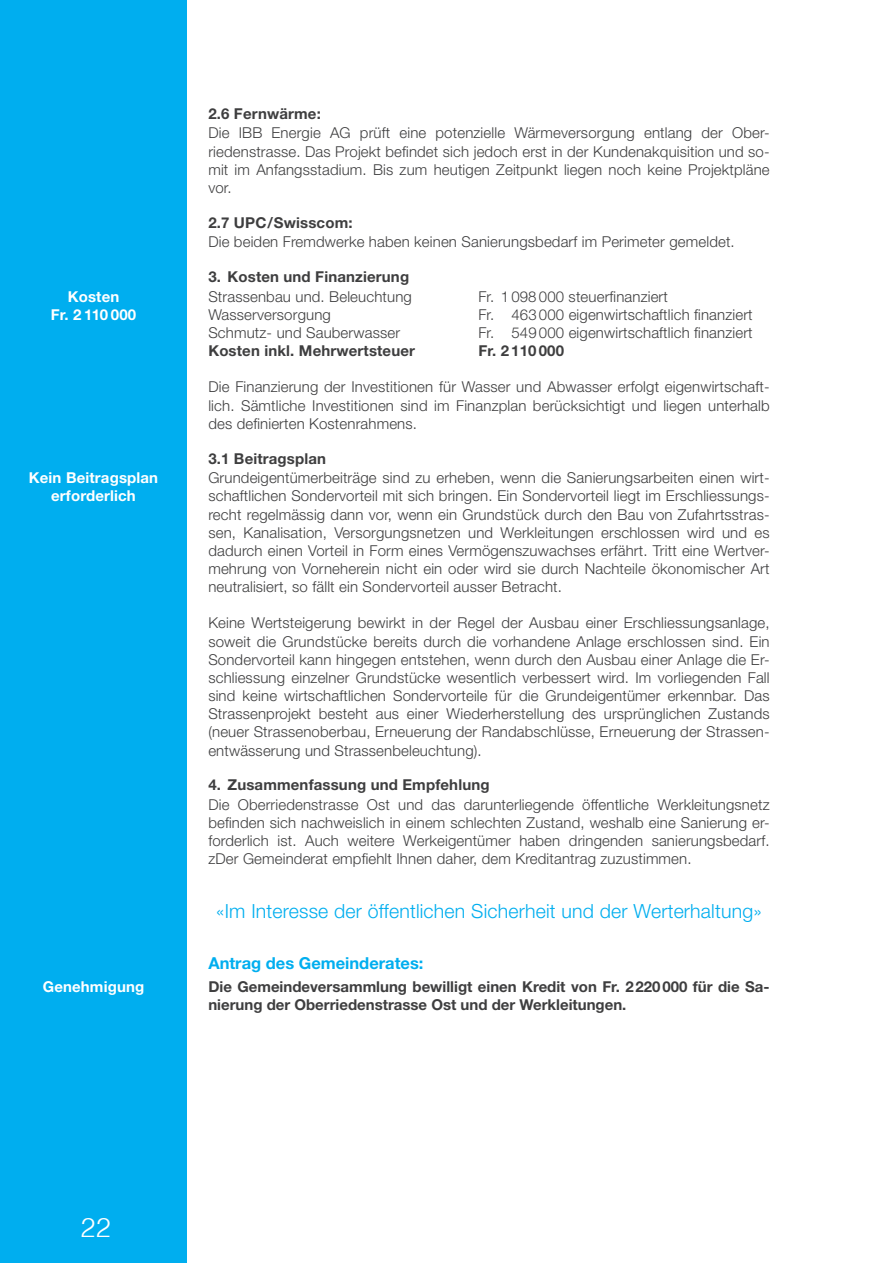
<style>
.page{position:relative;width:893px;height:1263px;background:#fff}
.page>*{position:absolute;margin:0;border:0;box-sizing:border-box;transform-origin:0 0}
.t1{font:300 27px "Helvetica";color:#fff}
.t2{font:300 19.5px "Helvetica Neue LT Std";letter-spacing:.01em;color:#00aeef}
.t3{font:700 16.5px "Helvetica Neue LT Std";color:#00aeef}
.t4{font:300 15px/18.1px "Helvetica Neue LT Std";letter-spacing:.01em;color:#3e3e3f;text-align:justify}
.t5{font:700 15px/18.1px "Helvetica Neue LT Std";letter-spacing:.01em;color:#3e3e3f}
.t6{font:700 15px/18.1px "Helvetica Neue LT Std";letter-spacing:.01em;color:#fff;text-align:center}
</style>
<div class="page">
<div style="left:0;top:0;width:187px;height:1263px;background:#00aeef"></div>
<p class="t6" style="left:51px;top:287px;width:87px">Kosten<br>Fr. 2 110 000</p>
<p class="t6" style="left:29px;top:468px;width:131px">Kein Beitragsplan erforderlich</p>
<p class="t6" style="left:43px;top:977px;width:103px">Genehmigung</p>
<p class="t5" style="left:208px;top:104px;width:114px">2.6 Fernwärme:</p>
<p class="t4" style="left:208px;top:124px;width:563px;text-align:left">Die IBB Energie AG prüft eine potenzielle Wärmeversorgung entlang der Ober&shy;riedenstrasse. Das Projekt befindet sich jedoch erst in der Kundenakquisition und so&shy;mit im Anfangsstadium. Bis zum heutigen Zeitpunkt liegen noch keine Projektpläne vor.</p>
<p class="t5" style="left:208px;top:213px;width:146px">2.7 UPC/Swisscom:</p>
<p class="t4" style="left:208px;top:233px;width:528px">Die beiden Fremdwerke haben keinen Sanierungsbedarf im Perimeter gemeldet.</p>
<p class="t5" style="left:208px;top:267px;width:202px">3. Kosten und Finanzierung</p>
<p class="t4" style="left:208px;top:287px;width:205px">Strassenbau und. Beleuchtung</p>
<p class="t4" style="left:478px;top:287px;width:191px">Fr. 1 098 000 steuerfinanziert</p>
<p class="t4" style="left:208px;top:305px;width:124px">Wasserversorgung</p>
<p class="t4" style="left:478px;top:305px;width:276px">Fr. 463 000 eigenwirtschaftlich finanziert</p>
<p class="t4" style="left:208px;top:323px;width:193px">Schmutz- und Sauberwasser</p>
<p class="t4" style="left:478px;top:323px;width:276px">Fr. 549 000 eigenwirtschaftlich finanziert</p>
<p class="t5" style="left:208px;top:341px;width:208px">Kosten inkl. Mehrwertsteuer</p>
<p class="t5" style="left:478px;top:341px;width:87px">Fr. 2 110 000</p>
<p class="t4" style="left:208px;top:378px;width:563px">Die Finanzierung der Investitionen für Wasser und Abwasser erfolgt eigenwirtschaft&shy;lich. Sämtliche Investitionen sind im Finanzplan berücksichtigt und liegen unterhalb des definierten Kostenrahmens.</p>
<p class="t5" style="left:208px;top:449px;width:119px">3.1 Beitragsplan</p>
<p class="t4" style="left:208px;top:468px;width:563px">Grundeigentümerbeiträge sind zu erheben, wenn die Sanierungsarbeiten einen wirt&shy;schaftlichen Sondervorteil mit sich bringen. Ein Sondervorteil liegt im Erschliessungs&shy;recht regelmässig dann vor, wenn ein Grundstück durch den Bau von Zufahrtsstras&shy;sen, Kanalisation, Versorgungsnetzen und Werkleitungen erschlossen wird und es dadurch einen Vorteil in Form eines Vermögenszuwachses erfährt. Tritt eine Wertver&shy;mehrung von Vorneherein nicht ein oder wird sie durch Nachteile ökonomischer Art neutralisiert, so fällt ein Sondervorteil ausser Betracht.</p>
<p class="t4" style="left:208px;top:614px;width:563px">Keine Wertsteigerung bewirkt in der Regel der Ausbau einer Erschliessungsanlage, soweit die Grundstücke bereits durch die vorhandene Anlage erschlossen sind. Ein Sondervorteil kann hingegen entstehen, wenn durch den Ausbau einer Anlage die Er&shy;schliessung einzelner Grundstücke wesentlich verbessert wird. Im vorliegenden Fall sind keine wirtschaftlichen Sondervorteile für die Grundeigentümer erkennbar. Das Strassenprojekt besteht aus einer Wiederherstellung des ursprünglichen Zustands (neuer Strassenoberbau, Erneuerung der Randabschlüsse, Erneuerung der Strassen&shy;entwässerung und Strassenbeleuchtung).</p>
<p class="t5" style="left:208px;top:775px;width:283px">4. Zusammenfassung und Empfehlung</p>
<p class="t4" style="left:208px;top:795px;width:563px">Die Oberriedenstrasse Ost und das darunterliegende öffentliche Werkleitungsnetz befinden sich nachweislich in einem schlechten Zustand, weshalb eine Sanierung er&shy;forderlich ist. Auch weitere Werkeigentümer haben dringenden sanierungsbedarf. zDer Gemeinderat empfiehlt Ihnen daher, dem Kreditantrag zuzustimmen.</p>
<h2 class="t2" style="left:216px;top:899px;width:547px">«Im Interesse der öffentlichen Sicherheit und der Werterhaltung»</h2>
<p class="t3" style="left:208px;top:953px;width:217px">Antrag des Gemeinderates:</p>
<p class="t5" style="left:208px;top:977px;width:563px">Die Gemeindeversammlung bewilligt einen Kredit von Fr. 2220000 für die Sa&shy;nierung der Oberriedenstrasse Ost und der Werkleitungen.</p>
<h1 class="t1" style="left:81px;top:1204px;width:32px">22</h1>
</div>
